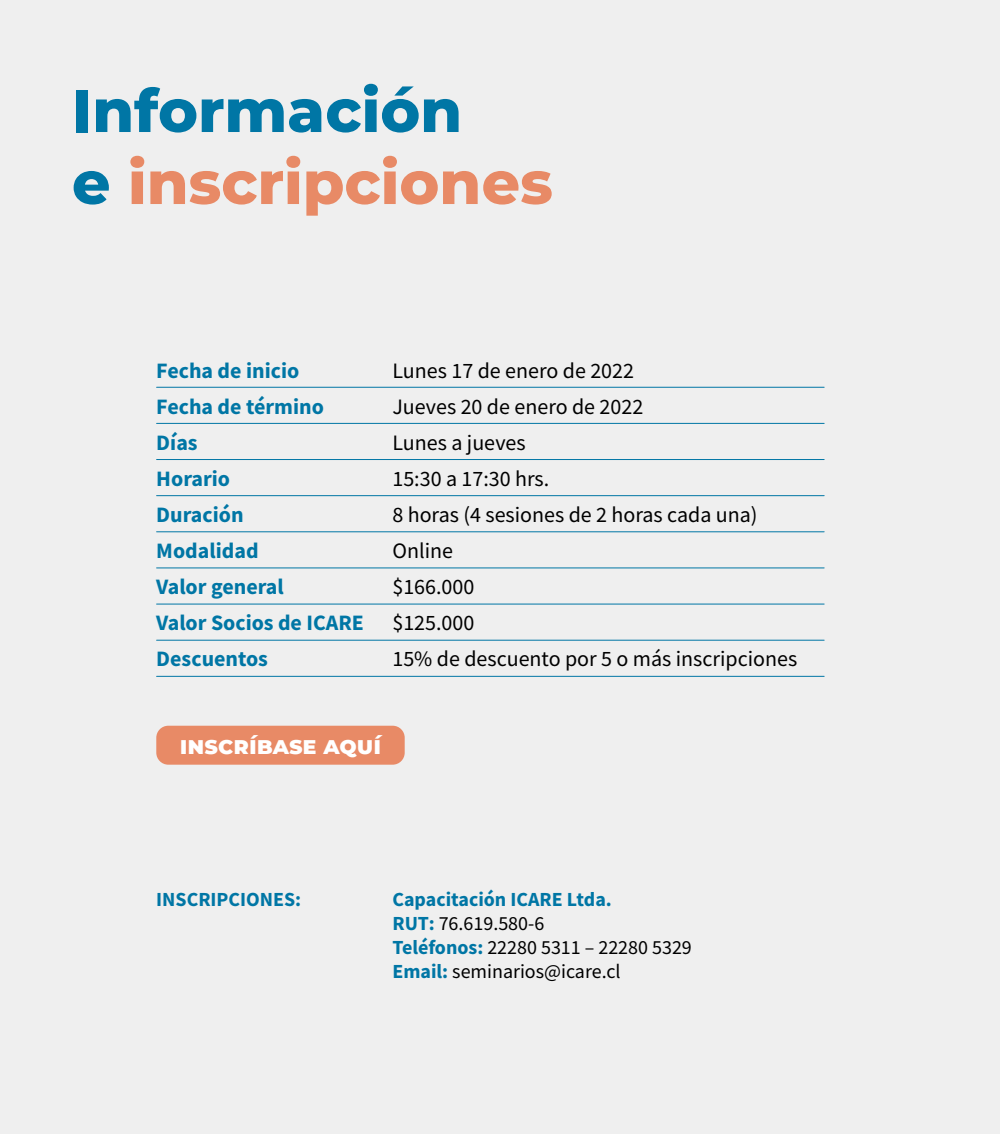
<style>
.page{position:relative;width:1000px;height:1134px;background:#efefef}
.page>*{position:absolute;margin:0;border:0;box-sizing:border-box;transform-origin:0 0}
.t1{font:800 60px/72px "Montserrat";color:#e88a66}
.t2{font:800 24px "Montserrat";color:#fff}
.t3{font:22px/36px "Source Sans Pro";color:#000}
.t4{font:700 22px/36px "Source Sans Pro";color:#0076a5}
.t5{font:20px/24px "Source Sans Pro";color:#000}
.t6{font:700 20px "Source Sans Pro";color:#0076a5}
.s1{color:#0076a5}
.s2{font-weight:700;color:#0076a5}
</style>
<div class="page">
<hr style="left:157px;top:387px;width:667px;height:1px;background:#0076a5">
<hr style="left:157px;top:423px;width:667px;height:1px;background:#0076a5">
<hr style="left:157px;top:459px;width:667px;height:1px;background:#0076a5">
<hr style="left:157px;top:495px;width:667px;height:1px;background:#0076a5">
<hr style="left:157px;top:531px;width:667px;height:1px;background:#0076a5">
<hr style="left:157px;top:567px;width:667px;height:1px;background:#0076a5">
<hr style="left:157px;top:604px;width:667px;height:1px;background:#0076a5">
<hr style="left:157px;top:640px;width:667px;height:1px;background:#0076a5">
<hr style="left:157px;top:676px;width:667px;height:1px;background:#0076a5">
<div style="left:156px;top:726px;width:249px;height:39px;background:#e88a66;border-radius:12px"></div>
<h1 class="t1" style="left:72px;top:71px;width:482px"><span class="s1">Información<br>e</span> inscripciones</h1>
<p class="t4" style="left:156px;top:352px;width:209px">Fecha de inicio<br>Fecha de término<br>Días<br>Horario<br>Duración<br>Modalidad<br>Valor general<br>Valor Socios de ICARE<br>Descuentos</p>
<p class="t3" style="left:392px;top:353px;width:406px">Lunes 17 de enero de 2022<br>Jueves 20 de enero de 2022<br>Lunes a jueves<br>15:30 a 17:30 hrs.<br>8 horas (4 sesiones de 2 horas cada una)<br>Online<br>$166.000<br>$125.000<br>15% de descuento por 5 o más inscripciones</p>
<p class="t2" style="left:180px;top:728px;width:203px">inscríbase aquí</p>
<p class="t6" style="left:156px;top:886px;width:146px">INSCRIPCIONES:</p>
<p class="t5" style="left:392px;top:887px;width:301px"><span class="s2">Capacitación ICARE Ltda.<br>RUT:</span> 76.619.580-6<br><span class="s2">Teléfonos:</span> 22280 5311 – 22280 5329<br><span class="s2">Email:</span> seminarios@icare.cl</p>
</div>
